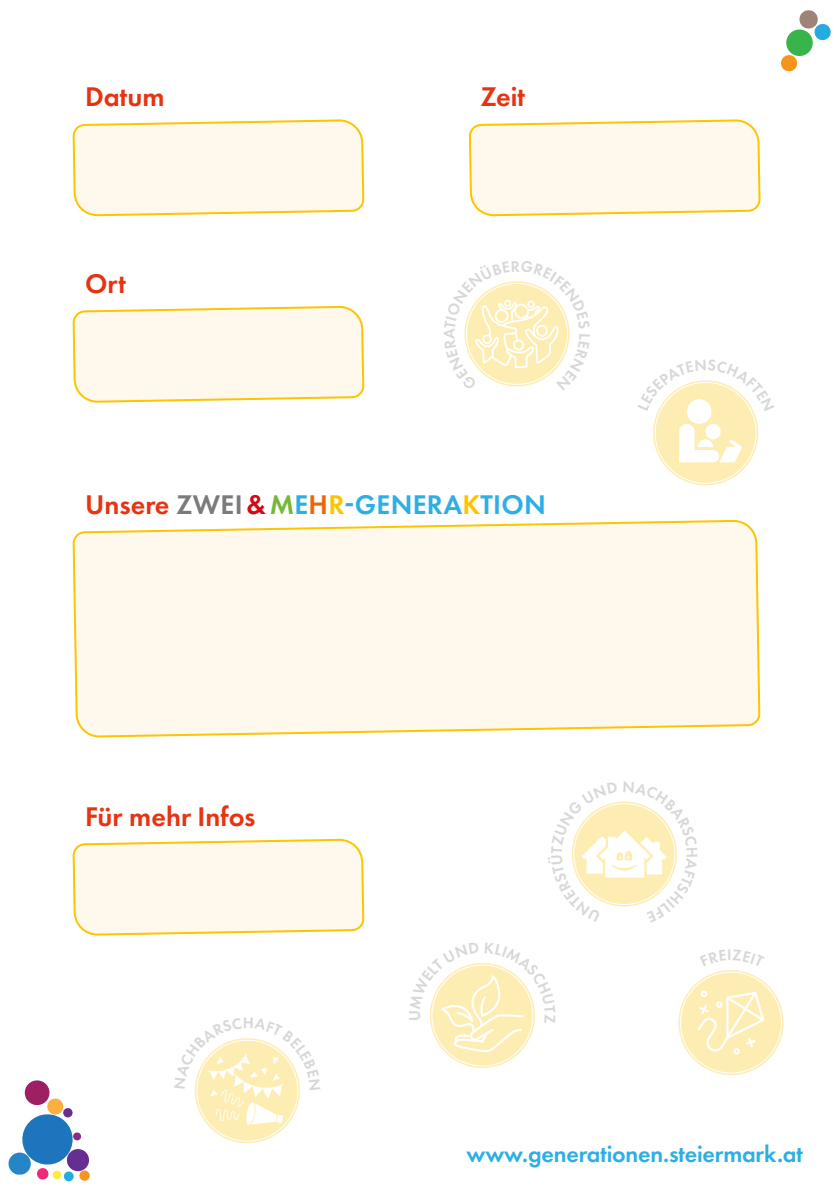
<style>
.page{position:relative;width:840px;height:1191px;background:#fff}
.page>*{position:absolute;margin:0;border:0;box-sizing:border-box;transform-origin:0 0}
.t1{font:600 28px "Futura PT";letter-spacing:.01em;color:#2dafe6}
.t2{font:600 28px "Futura PT";color:#e63312}
.t3{font:600 24px "Futura PT";letter-spacing:-.01em;color:#2dafe6}
.s1{color:#e63312}
.s2{color:#7c7b7b}
.s3{color:#d20a18}
.s4{color:#76b837}
.s5{color:#ec6608}
.s6{color:#fdc400}
</style>
<div class="page">
<svg style="left:8px;top:1080px;width:82px;height:102px"></svg>
<svg style="left:781px;top:10px;width:50px;height:62px"></svg>
<svg style="left:652px;top:380px;width:105px;height:105px;background:#feeeb8"></svg>
<div style="left:686px;top:399px;width:25px;height:25px;background:#fff;border-radius:50%"></div>
<svg style="left:678px;top:424px;width:63px;height:38px"></svg>
<svg style="left:195px;top:1038px;width:105px;height:105px"></svg>
<svg style="left:429px;top:963px;width:105px;height:105px"></svg>
<svg style="left:678px;top:970px;width:105px;height:105px;background:#feeeb9"></svg>
<svg style="left:696px;top:990px;width:68px;height:64px;background:#fef0c1"></svg>
<svg style="left:73px;top:120px;width:290px;height:95px;background:#fef6e2"></svg>
<svg style="left:73px;top:839px;width:290px;height:95px;background:#fef6e2"></svg>
<svg style="left:73px;top:307px;width:290px;height:95px;background:#fef6e2"></svg>
<svg style="left:73px;top:521px;width:686px;height:215px;background:#fef8e8"></svg>
<svg style="left:469px;top:120px;width:290px;height:95px;background:#fef6e2"></svg>
<svg style="left:464px;top:281px;width:106px;height:106px"></svg>
<svg style="left:571px;top:801px;width:106px;height:106px"></svg>
<svg style="left:656px;top:380px;width:98px;height:32px"></svg>
<svg style="left:194px;top:1038px;width:106px;height:86px"></svg>
<svg style="left:429px;top:963px;width:106px;height:89px"></svg>
<p class="t2" style="left:85px;top:80px;width:81px">Datum</p>
<p class="t2" style="left:85px;top:266px;width:42px">Ort</p>
<p class="t2" style="left:480px;top:80px;width:46px">Zeit</p>
<p class="t1" style="left:85px;top:487px;width:462px"><span class="s1">Unsere</span> <span class="s2">ZWEI</span><span class="s3">&amp;</span><span class="s4">M</span>E<span class="s5">H</span><span class="s6">R</span>-GENERA<span class="s6">K</span>TION</p>
<p class="t2" style="left:85px;top:799px;width:172px">Für mehr Infos</p>
<p class="t3" style="left:466px;top:1139px;width:338px">www.generationen.steiermark.at</p>
</div>
